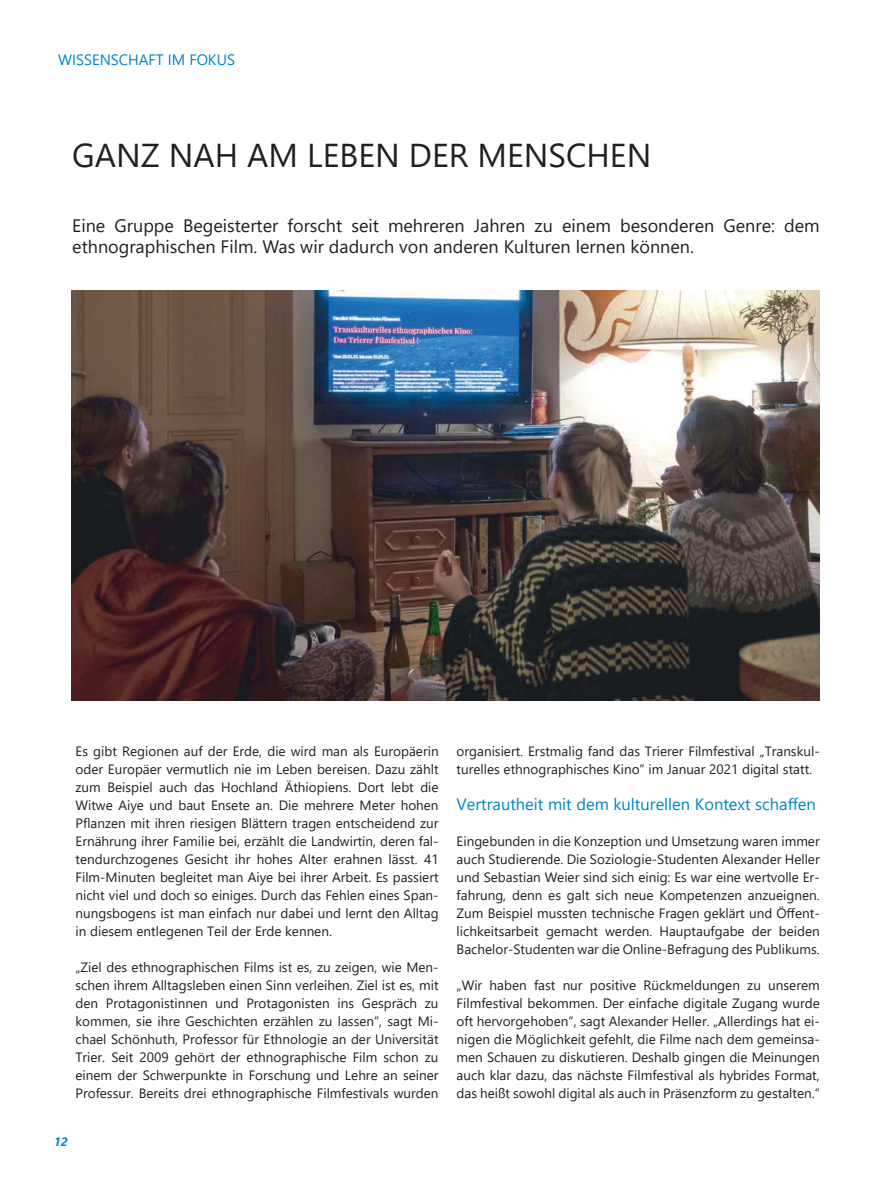
<style>
.page{position:relative;width:872px;height:1191px;background:#fff}
.page>*{position:absolute;margin:0;border:0;box-sizing:border-box;transform-origin:0 0}
.t1{font:33px "Segoe UI";color:#231f20}
.t2{font:18px/21.6px "Segoe UI";color:#231f20}
.t3{font:16.5px "Segoe UI";color:#0084ca}
.t4{font:15px "Segoe UI";color:#0084ca}
.t5{font:13.5px/18px "Segoe UI";color:#231f20;text-align:justify}
.t6{font:italic 700 12px "Segoe UI";color:#0084ca}
</style>
<div class="page">
<img style="left:71px;top:291px;width:748px;height:409px">
<p class="t4" style="left:58px;top:45px;width:178px">WISSENSCHAFT IM FOKUS</p>
<h1 class="t1" style="left:72px;top:124px;width:580px">GANZ NAH AM LEBEN DER MENSCHEN</h1>
<h2 class="t2" style="left:72px;top:213px;width:749px">Eine Gruppe Begeisterter forscht seit mehreren Jahren zu einem besonderen Genre: dem ethnographischen Film. Was wir dadurch von anderen Kulturen lernen können.</h2>
<p class="t5" style="left:75px;top:741px;width:364px">Es gibt Regionen auf der Erde, die wird man als Europäerin oder Europäer vermutlich nie im Leben bereisen. Dazu zählt zum Beispiel auch das Hochland Äthiopiens. Dort lebt die Witwe Aiye und baut Ensete an. Die mehrere Meter hohen Pflanzen mit ihren riesigen Blättern tragen entscheidend zur Ernährung ihrer Familie bei, erzählt die Landwirtin, deren fal&shy;tendurchzogenes Gesicht ihr hohes Alter erahnen lässt. 41<br>Film-Minuten begleitet man Aiye bei ihrer Arbeit. Es passiert nicht viel und doch so einiges. Durch das Fehlen eines Span&shy;nungsbogens ist man einfach nur dabei und lernt den Alltag in diesem entlegenen Teil der Erde kennen.</p>
<p class="t5" style="left:75px;top:957px;width:364px">„Ziel des ethnographischen Films ist es, zu zeigen, wie Men&shy;schen ihrem Alltagsleben einen Sinn verleihen. Ziel ist es, mit den Protagonistinnen und Protagonisten ins Gespräch zu kommen, sie ihre Geschichten erzählen zu lassen“, sagt Mi&shy;chael Schönhuth, Professor für Ethnologie an der Universität Trier. Seit 2009 gehört der ethnographische Film schon zu einem der Schwerpunkte in Forschung und Lehre an seiner Professur. Bereits drei ethnographische Filmfestivals wurden</p>
<p class="t6" style="left:54px;top:1130px;width:15px">12</p>
<p class="t5" style="left:456px;top:741px;width:364px">organisiert. Erstmalig fand das Trierer Filmfestival „Transkul&shy;turelles ethnographisches Kino“ im Januar 2021 digital statt.</p>
<p class="t3" style="left:456px;top:789px;width:361px">Vertrautheit mit dem kulturellen Kontext schaffen</p>
<p class="t5" style="left:456px;top:831px;width:364px">Eingebunden in die Konzeption und Umsetzung waren immer auch Studierende. Die Soziologie-Studenten Alexander Heller und Sebastian Weier sind sich einig: Es war eine wertvolle Er&shy;fahrung, denn es galt sich neue Kompetenzen anzueignen.<br>Zum Beispiel mussten technische Fragen geklärt und Öffent&shy;lichkeitsarbeit gemacht werden. Hauptaufgabe der beiden Bachelor-Studenten war die Online-Befragung des Publikums.</p>
<p class="t5" style="left:456px;top:975px;width:365px">„Wir haben fast nur positive Rückmeldungen zu unserem Filmfestival bekommen. Der einfache digitale Zugang wurde oft hervorgehoben“, sagt Alexander Heller. „Allerdings hat ei&shy;nigen die Möglichkeit gefehlt, die Filme nach dem gemeinsa&shy;men Schauen zu diskutieren. Deshalb gingen die Meinungen auch klar dazu, das nächste Filmfestival als hybrides Format, das heißt sowohl digital als auch in Präsenzform zu gestalten.“</p>
</div>
